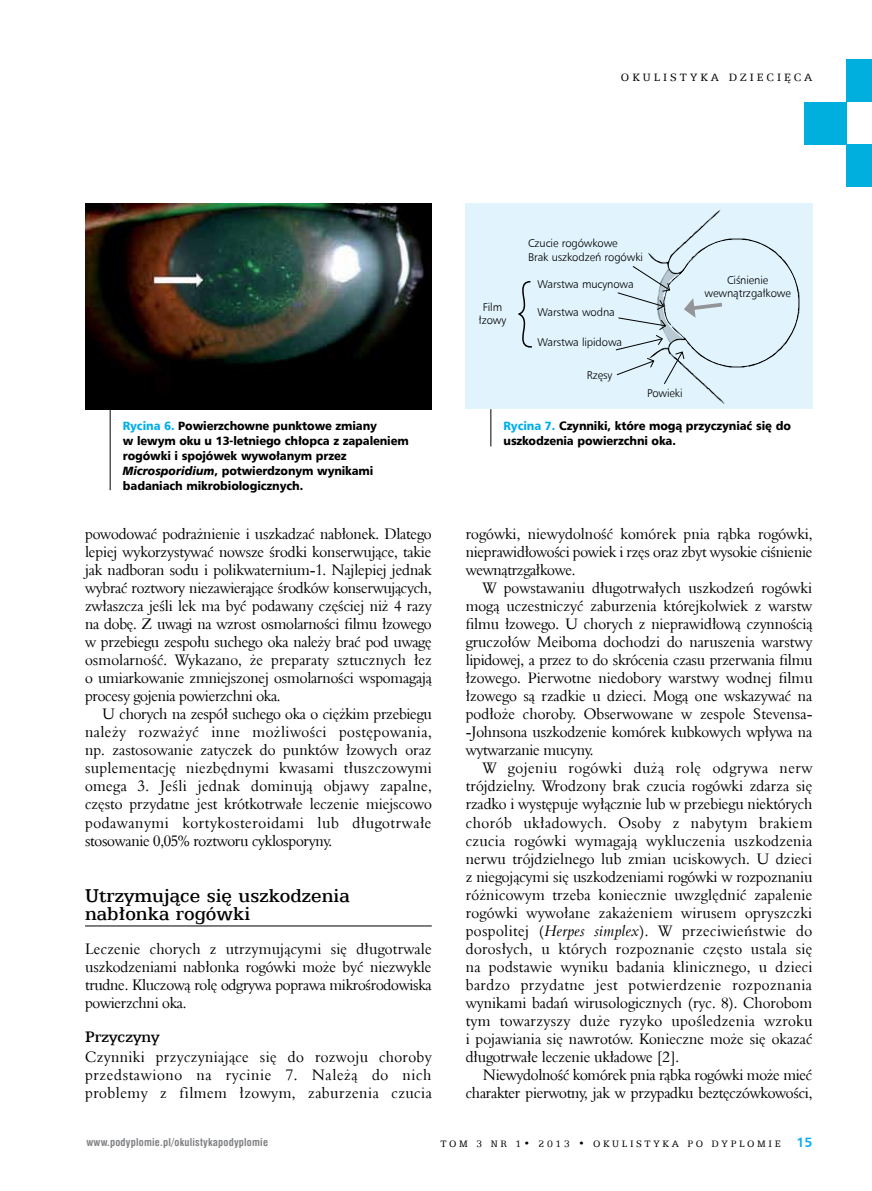
<style>
.page{position:relative;width:872px;height:1191px;background:#fff}
.page>*{position:absolute;margin:0;border:0;box-sizing:border-box;transform-origin:0 0}
.t1{font:21px/18px "Egyptian 505 Md EU";color:#000}
.t2{font:17.25px "Egyptian 505 Md EU";color:#000}
.t3{font:15.6px/18px "Aldine 401 EU";letter-spacing:-.02em;color:#000;text-align:justify;scale:.96 1}
.t4{font:12px/15px "Humnst 777 Blk EU";letter-spacing:-.01em;color:#000;scale:.95 1}
.t5{font:12px "Egyptian 505 EU";letter-spacing:.25em;color:#000}
.t6{font:11.25px/13.5px "Humnst 777 Lt EU";letter-spacing:-.01em;color:#000;text-align:center}
.t7{font:700 10.5px "Swis 721 Cn EU";letter-spacing:.02em;color:#808285}
.t8{font:10.5px "Egyptian 505 EU";letter-spacing:.25em;color:#000}
.s1{color:#00aeef}
.s2{font-style:italic}
.s3{font-family:"Humnst 777 EU";font-weight:700;font-size:13.5px;color:#00aeef}
</style>
<div class="page">
<div style="left:846px;top:60px;width:26px;height:42px;background:#00afde"></div>
<div style="left:804px;top:102px;width:42px;height:43px;background:#00afde"></div>
<div style="left:846px;top:145px;width:26px;height:42px;background:#00afde"></div>
<hr style="left:85px;top:925px;width:347px;height:1px;background:#000">
<img style="left:85px;top:204px;width:347px;height:205px">
<hr style="left:110px;top:409px;width:1px;height:81px;background:#000">
<hr style="left:490px;top:409px;width:1px;height:37px;background:#000">
<div style="left:465px;top:204px;width:347px;height:205px;background:#e1f4fd"></div>
<svg style="left:518px;top:281px;width:14px;height:67px"></svg>
<svg style="left:615px;top:210px;width:185px;height:194px"></svg>
<p class="t5" style="left:621px;top:71px;width:193px">OKULISTYKA DZIECIĘCA</p>
<p class="t6" style="left:479px;top:300px;width:29px">Film łzowy</p>
<p class="t6" style="left:528px;top:236px;width:116px;text-align:left">Czucie rogówkowe<br>Brak uszkodzeń rogówki</p>
<p class="t6" style="left:537px;top:277px;width:98px">Warstwa mucynowa</p>
<p class="t6" style="left:537px;top:305px;width:79px">Warstwa wodna</p>
<p class="t6" style="left:537px;top:335px;width:86px">Warstwa lipidowa</p>
<p class="t6" style="left:587px;top:368px;width:27px">Rzęsy</p>
<p class="t6" style="left:647px;top:386px;width:37px">Powieki</p>
<p class="t6" style="left:704px;top:273px;width:88px">Ciśnienie wewnątrzgałkowe</p>
<p class="t4" style="left:123px;top:418px;width:302px"><span class="s1">Rycina 6.</span> Powierzchowne punktowe zmiany<br>w lewym oku u 13-letniego chłopca z zapaleniem rogówki i spojówek wywołanym przez <span class="s2">Microsporidium</span>, potwierdzonym wynikami badaniach mikrobiologicznych.</p>
<p class="t4" style="left:503px;top:418px;width:304px"><span class="s1">Rycina 7.</span> Czynniki, które mogą przyczyniać się do uszkodzenia powierzchni oka.</p>
<p class="t3" style="left:85px;top:525px;width:363px">powodować podrażnienie i uszkadzać nabłonek. Dlatego lepiej wykorzystywać nowsze środki konserwujące, takie jak nadboran sodu i polikwaternium-1. Najlepiej jednak wybrać roztwory niezawierające środków konserwujących, zwłaszcza jeśli lek ma być podawany częściej niż 4 razy na dobę. Z uwagi na wzrost osmolarności filmu łzowego w przebiegu zespołu suchego oka należy brać pod uwagę osmolarność. Wykazano, że preparaty sztucznych łez o umiarkowanie zmniejszonej osmolarności wspomagają procesy gojenia powierzchni oka.</p>
<p class="t3" style="left:85px;top:705px;width:363px;text-indent:17px">U chorych na zespół suchego oka o ciężkim przebiegu należy rozważyć inne możliwości postępowania, np. zastosowanie zatyczek do punktów łzowych oraz suplementację niezbędnymi kwasami tłuszczowymi omega 3. Jeśli jednak dominują objawy zapalne, często przydatne jest krótkotrwałe leczenie miejscowo podawanymi kortykosteroidami lub długotrwałe stosowanie 0,05% roztworu cyklosporyny.</p>
<h1 class="t1" style="left:85px;top:886px;width:266px">Utrzymujące się uszkodzenia nabłonka rogówki</h1>
<p class="t3" style="left:85px;top:939px;width:363px">Leczenie chorych z utrzymującymi się długotrwale uszkodzeniami nabłonka rogówki może być niezwykle trudne. Kluczową rolę odgrywa poprawa mikrośrodowiska powierzchni oka.</p>
<p class="t2" style="left:85px;top:1026px;width:76px">Przyczyny</p>
<p class="t3" style="left:85px;top:1047px;width:363px">Czynniki przyczyniające się do rozwoju choroby przedstawiono na rycinie 7. Należą do nich problemy z filmem łzowym, zaburzenia czucia</p>
<p class="t3" style="left:466px;top:525px;width:363px">rogówki, niewydolność komórek pnia rąbka rogówki, nieprawidłowości powiek i rzęs oraz zbyt wysokie ciśnienie wewnątrzgałkowe.</p>
<p class="t3" style="left:466px;top:579px;width:363px;text-indent:17px">W powstawaniu długotrwałych uszkodzeń rogówki mogą uczestniczyć zaburzenia którejkolwiek z warstw filmu łzowego. U chorych z nieprawidłową czynnością gruczołów Meiboma dochodzi do naruszenia warstwy lipidowej, a przez to do skrócenia czasu przerwania filmu łzowego. Pierwotne niedobory warstwy wodnej filmu łzowego są rzadkie u dzieci. Mogą one wskazywać na podłoże choroby. Obserwowane w zespole Stevensa--Johnsona uszkodzenie komórek kubkowych wpływa na wytwarzanie mucyny.</p>
<p class="t3" style="left:466px;top:759px;width:363px;text-indent:17px">W gojeniu rogówki dużą rolę odgrywa nerw trójdzielny. Wrodzony brak czucia rogówki zdarza się rzadko i występuje wyłącznie lub w przebiegu niektórych chorób układowych. Osoby z nabytym brakiem czucia rogówki wymagają wykluczenia uszkodzenia nerwu trójdzielnego lub zmian uciskowych. U dzieci z niegojącymi się uszkodzeniami rogówki w rozpoznaniu różnicowym trzeba koniecznie uwzględnić zapalenie rogówki wywołane zakażeniem wirusem opryszczki pospolitej (<span class="s2">Herpes simplex</span>). W przeciwieństwie do dorosłych, u których rozpoznanie często ustala się na podstawie wyniku badania klinicznego, u dzieci bardzo przydatne jest potwierdzenie rozpoznania wynikami badań wirusologicznych (ryc. 8). Chorobom tym towarzyszy duże ryzyko upośledzenia wzroku i pojawiania się nawrotów. Konieczne może się okazać długotrwałe leczenie układowe [2].</p>
<p class="t3" style="left:466px;top:1065px;width:362px;text-align:right">Niewydolność komórek pnia rąbka rogówki może mieć charakter pierwotny, jak w przypadku beztęczówkowości,</p>
<p class="t7" style="left:86px;top:1136px;width:183px">www.podyplomie.pl/okulistykapodyplomie</p>
<p class="t8" style="left:440px;top:1137px;width:373px">TOM 3 NR 1• 2013 • OKULISTYKA PO DYPLOMIE <span class="s3">15</span></p>
</div>
